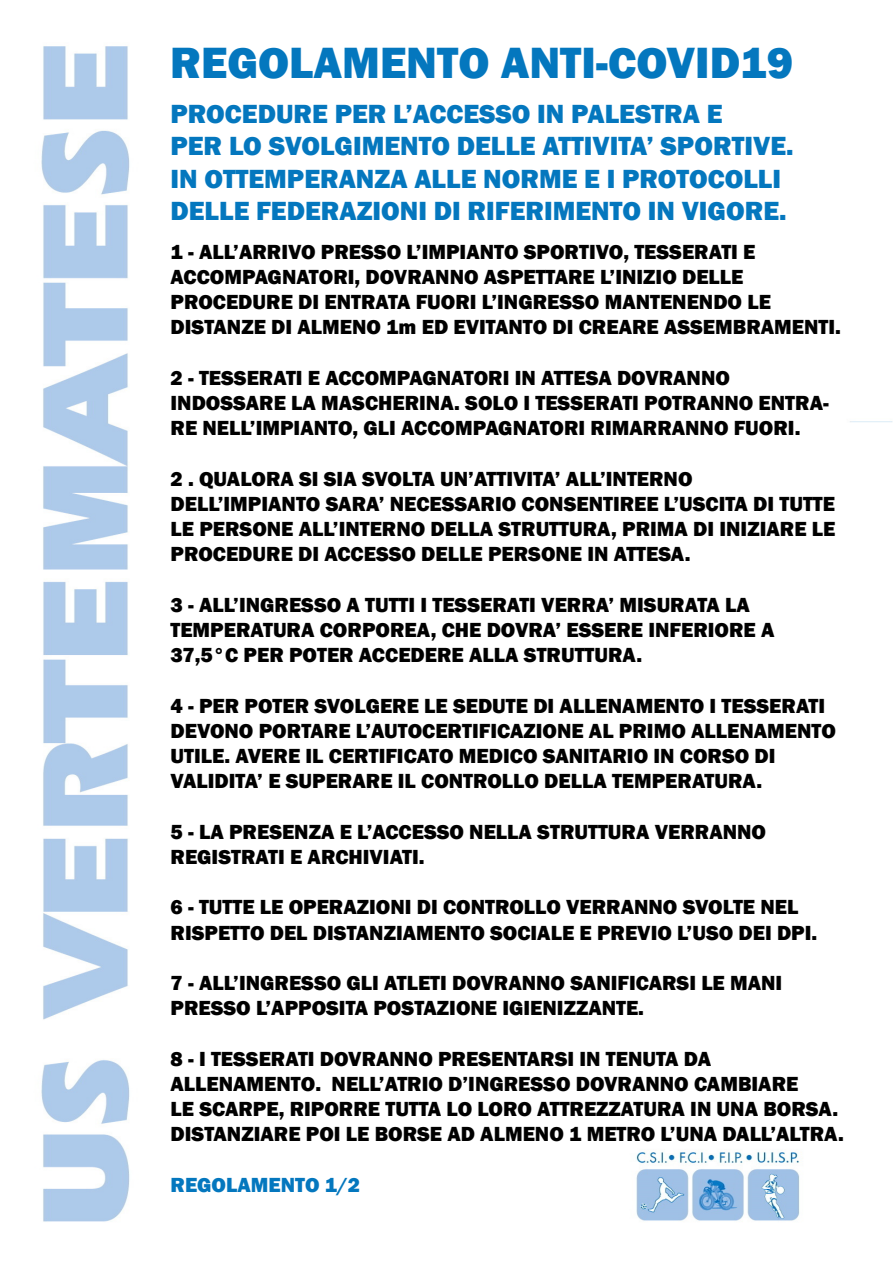
<style>
.page{position:relative;width:893px;height:1263px;background:#fff}
.page>*{position:absolute;margin:0;border:0;box-sizing:border-box;transform-origin:0 0}
.t1{font:800 45px "Franklin Gothic";color:#0477be}
.t2{font:800 27px/32.4px "Franklin Gothic";color:#0477be}
.t3{font:800 21px/25.2px "Franklin Gothic";color:#000}
.t4{font:800 21px "Franklin Gothic";color:#0477be}
</style>
<div class="page">
<img style="left:41px;top:46px;width:852px;height:1176px">
<h1 class="t1" style="left:170px;top:34px;width:624px">REGOLAMENTO ANTI-COVID19</h1>
<p class="t2" style="left:170px;top:98px;width:624px">PROCEDURE PER L’ACCESSO IN PALESTRA E<br>PER LO SVOLGIMENTO DELLE ATTIVITA’ SPORTIVE.<br>IN OTTEMPERANZA ALLE NORME E I PROTOCOLLI DELLE FEDERAZIONI DI RIFERIMENTO IN VIGORE.</p>
<p class="t3" style="left:170px;top:239px;width:672px">1 - ALL’ARRIVO PRESSO L’IMPIANTO SPORTIVO, TESSERATI E ACCOMPAGNATORI, DOVRANNO ASPETTARE L’INIZIO DELLE PROCEDURE DI ENTRATA FUORI L’INGRESSO MANTENENDO LE DISTANZE DI ALMENO 1m ED EVITANTO DI CREARE ASSEMBRAMENTI.</p>
<p class="t3" style="left:170px;top:365px;width:660px">2 - TESSERATI E ACCOMPAGNATORI IN ATTESA DOVRANNO<br>INDOSSARE LA MASCHERINA. SOLO I TESSERATI POTRANNO ENTRA-<br>RE NELL’IMPIANTO, GLI ACCOMPAGNATORI RIMARRANNO FUORI.</p>
<p class="t3" style="left:170px;top:466px;width:666px">2 . QUALORA SI SIA SVOLTA UN’ATTIVITA’ ALL’INTERNO DELL’IMPIANTO SARA’ NECESSARIO CONSENTIREE L’USCITA DI TUTTE LE PERSONE ALL’INTERNO DELLA STRUTTURA, PRIMA DI INIZIARE LE PROCEDURE DI ACCESSO DELLE PERSONE IN ATTESA.</p>
<p class="t3" style="left:170px;top:592px;width:605px">3 - ALL’INGRESSO A TUTTI I TESSERATI VERRA’ MISURATA LA<br>TEMPERATURA CORPOREA, CHE DOVRA’ ESSERE INFERIORE A<br>37,5°C PER POTER ACCEDERE ALLA STRUTTURA.</p>
<p class="t3" style="left:170px;top:693px;width:667px">4 - PER POTER SVOLGERE LE SEDUTE DI ALLENAMENTO I TESSERATI DEVONO PORTARE L’AUTOCERTIFICAZIONE AL PRIMO ALLENAMENTO UTILE. AVERE IL CERTIFICATO MEDICO SANITARIO IN CORSO DI VALIDITA’ E SUPERARE IL CONTROLLO DELLA TEMPERATURA.</p>
<p class="t3" style="left:170px;top:819px;width:597px">5 - LA PRESENZA E L’ACCESSO NELLA STRUTTURA VERRANNO<br>REGISTRATI E ARCHIVIATI.</p>
<p class="t3" style="left:170px;top:894px;width:648px">6 - TUTTE LE OPERAZIONI DI CONTROLLO VERRANNO SVOLTE NEL<br>RISPETTO DEL DISTANZIAMENTO SOCIALE E PREVIO L’USO DEI DPI.</p>
<p class="t3" style="left:170px;top:970px;width:613px">7 - ALL’INGRESSO GLI ATLETI DOVRANNO SANIFICARSI LE MANI<br>PRESSO L’APPOSITA POSTAZIONE IGIENIZZANTE.</p>
<p class="t3" style="left:170px;top:1045px;width:675px">8 - I TESSERATI DOVRANNO PRESENTARSI IN TENUTA DA ALLENAMENTO. NELL’ATRIO D’INGRESSO DOVRANNO CAMBIARE<br>LE SCARPE, RIPORRE TUTTA LO LORO ATTREZZATURA IN UNA BORSA.<br>DISTANZIARE POI LE BORSE AD ALMENO 1 METRO L’UNA DALL’ALTRA.</p>
<p class="t4" style="left:170px;top:1170px;width:191px">REGOLAMENTO 1/2</p>
</div>
